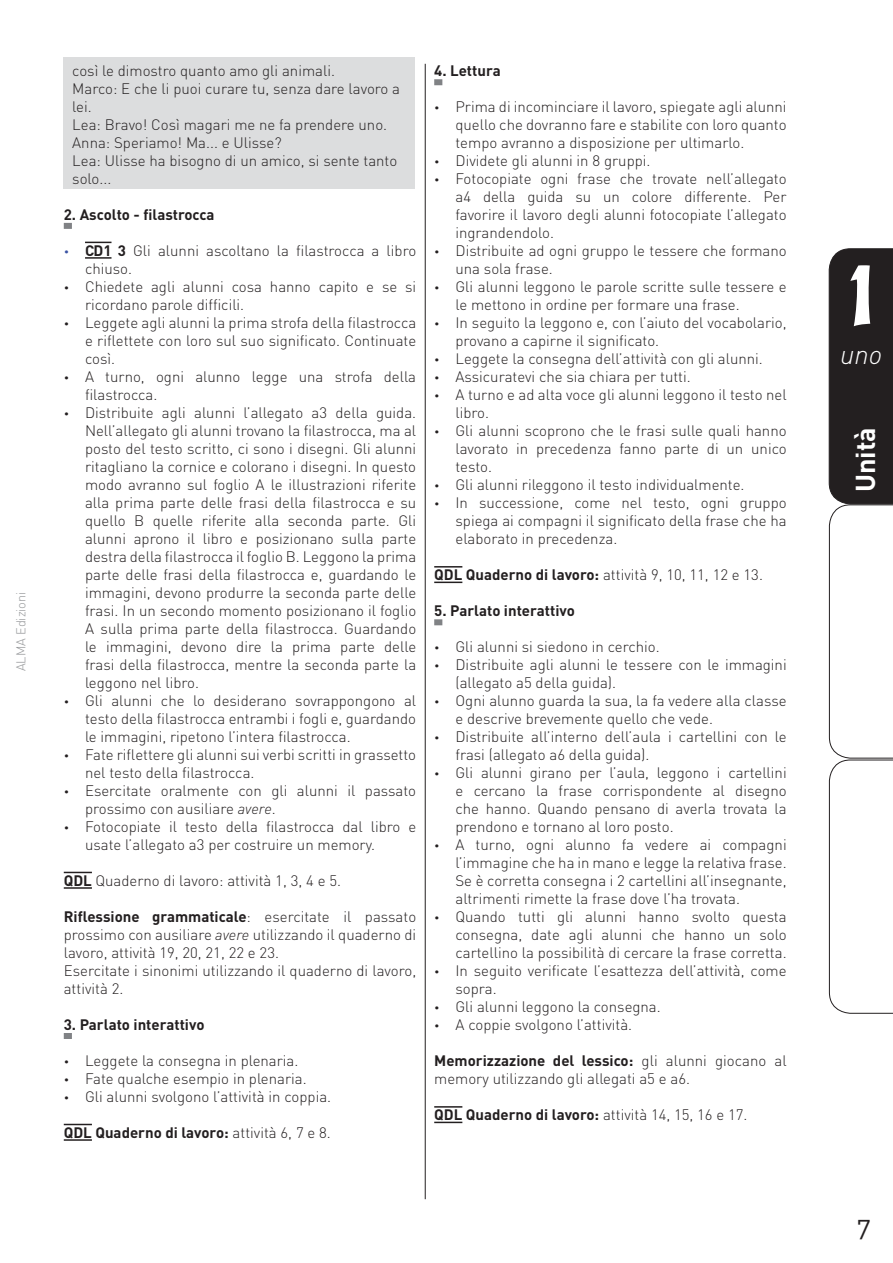
<style>
.page{position:relative;width:893px;height:1263px;background:#fff}
.page>*{position:absolute;margin:0;border:0;box-sizing:border-box;transform-origin:0 0}
.t1{font:800 90px "Coop";color:#fff}
.t2{font:700 27px "DIN";color:#fff}
.t3{font:italic 300 27px "DIN";color:#fff}
.t4{font:27px "DIN Regular Alternate";color:#231f20}
.t5{font:300 15px/18px "DIN";color:#231f20}
.t6{font:700 15px "DIN";color:#231f20}
.t7{font:300 12.75px "DIN";color:#949698}
.s1{color:#3a53a4}
.s2{font-weight:700}
.s3{font-style:italic}
.s4{font-weight:300}
</style>
<div class="page">
<div style="left:64px;top:57px;width:351px;height:132px;background:#dcddde"></div>
<svg style="left:829px;top:249px;width:64px;height:764px"></svg>
<div style="left:64px;top:223px;width:8px;height:6px;background:#808285"></div>
<hr style="left:85px;top:257px;width:26px;height:2px;background:#231f20">
<hr style="left:64px;top:887px;width:28px;height:2px;background:#231f20">
<div style="left:64px;top:1033px;width:8px;height:6px;background:#808285"></div>
<hr style="left:64px;top:1139px;width:28px;height:2px;background:#231f20">
<svg style="left:85px;top:242px;width:26px;height:1px"></svg>
<svg style="left:64px;top:872px;width:28px;height:1px"></svg>
<svg style="left:64px;top:1124px;width:28px;height:1px"></svg>
<div style="left:434px;top:79px;width:8px;height:6px;background:#808285"></div>
<svg style="left:434px;top:582px;width:28px;height:1px"></svg>
<div style="left:434px;top:619px;width:8px;height:6px;background:#808285"></div>
<svg style="left:434px;top:1122px;width:28px;height:1px"></svg>
<svg style="left:434px;top:566px;width:28px;height:1px"></svg>
<svg style="left:434px;top:1106px;width:28px;height:1px"></svg>
<hr style="left:425px;top:64px;width:1px;height:1135px;background:#231f20">
<p class="t7" style="left:13px;top:671px;width:81px;rotate:-90deg">ALMA Edizioni</p>
<p class="t5" style="left:72px;top:61px;width:329px">così le dimostro quanto amo gli animali.<br>Marco: E che li puoi curare tu, senza dare lavoro a lei.<br>Lea: Bravo! Così magari me ne fa prendere uno.<br>Anna: Speriamo! Ma... e Ulisse?<br>Lea: Ulisse ha bisogno di un amico, si sente tanto solo...</p>
<p class="t6" style="left:64px;top:205px;width:152px">2. Ascolto - filastrocca</p>
<p class="t5" style="left:85px;top:241px;width:333px;text-indent:-21px"><span class="s1">•</span> <span class="s2">CD1 3</span> Gli alunni ascoltano la filastrocca a libro chiuso.</p>
<p class="t5" style="left:85px;top:277px;width:333px;text-indent:-21px">• Chiedete agli alunni cosa hanno capito e se si ricordano parole difficili.</p>
<p class="t5" style="left:85px;top:313px;width:333px;text-align:justify;text-indent:-21px">• Leggete agli alunni la prima strofa della filastrocca e riflettete con loro sul suo significato. Continuate così.</p>
<p class="t5" style="left:85px;top:367px;width:333px;text-indent:-21px">• A turno, ogni alunno legge una strofa della filastrocca.</p>
<p class="t5" style="left:85px;top:403px;width:333px;text-align:justify;text-indent:-21px">• Distribuite agli alunni l’allegato a3 della guida.<br>Nell’allegato gli alunni trovano la filastrocca, ma al posto del testo scritto, ci sono i disegni. Gli alunni ritagliano la cornice e colorano i disegni. In questo modo avranno sul foglio A le illustrazioni riferite alla prima parte delle frasi della filastrocca e su quello B quelle riferite alla seconda parte. Gli alunni aprono il libro e posizionano sulla parte destra della filastrocca il foglio B. Leggono la prima parte delle frasi della filastrocca e, guardando le immagini, devono produrre la seconda parte delle frasi. In un secondo momento posizionano il foglio A sulla prima parte della filastrocca. Guardando le immagini, devono dire la prima parte delle frasi della filastrocca, mentre la seconda parte la leggono nel libro.</p>
<p class="t5" style="left:85px;top:691px;width:333px;text-align:justify;text-indent:-21px">• Gli alunni che lo desiderano sovrappongono al testo della filastrocca entrambi i fogli e, guardando le immagini, ripetono l’intera filastrocca.</p>
<p class="t5" style="left:85px;top:745px;width:333px;text-indent:-21px">• Fate riflettere gli alunni sui verbi scritti in grassetto nel testo della filastrocca.</p>
<p class="t5" style="left:85px;top:781px;width:333px;text-indent:-21px">• Esercitate oralmente con gli alunni il passato prossimo con ausiliare <span class="s3">avere</span>.</p>
<p class="t5" style="left:85px;top:817px;width:333px;text-indent:-21px">• Fotocopiate il testo della filastrocca dal libro e usate l’allegato a3 per costruire un memory.</p>
<p class="t5" style="left:64px;top:871px;width:279px"><span class="s2">QDL</span> Quaderno di lavoro: attività 1, 3, 4 e 5.</p>
<p class="t5" style="left:64px;top:907px;width:354px"><span class="s2">Riflessione grammaticale</span>: esercitate il passato prossimo con ausiliare <span class="s3">avere</span> utilizzando il quaderno di lavoro, attività 19, 20, 21, 22 e 23.<br>Esercitate i sinonimi utilizzando il quaderno di lavoro, attività 2.</p>
<p class="t6" style="left:64px;top:1015px;width:142px">3. Parlato interattivo</p>
<p class="t5" style="left:64px;top:1051px;width:236px">• Leggete la consegna in plenaria.</p>
<p class="t5" style="left:64px;top:1069px;width:244px">• Fate qualche esempio in plenaria.</p>
<p class="t5" style="left:64px;top:1087px;width:269px">• Gli alunni svolgono l’attività in coppia.</p>
<p class="t6" style="left:64px;top:1123px;width:269px">QDL Quaderno di lavoro: <span class="s4">attività 6, 7 e 8.</span></p>
<p class="t6" style="left:434px;top:61px;width:68px">4. Lettura</p>
<p class="t5" style="left:455px;top:98px;width:333px;text-align:justify;text-indent:-21px">• Prima di incominciare il lavoro, spiegate agli alunni quello che dovranno fare e stabilite con loro quanto tempo avranno a disposizione per ultimarlo.</p>
<p class="t5" style="left:434px;top:152px;width:218px">• Dividete gli alunni in 8 gruppi.</p>
<p class="t5" style="left:455px;top:170px;width:333px;text-align:justify;text-indent:-21px">• Fotocopiate ogni frase che trovate nell’allegato a4 della guida su un colore differente. Per favorire il lavoro degli alunni fotocopiate l’allegato ingrandendolo.</p>
<p class="t5" style="left:455px;top:242px;width:333px;text-indent:-21px">• Distribuite ad ogni gruppo le tessere che formano una sola frase.</p>
<p class="t5" style="left:455px;top:278px;width:333px;text-indent:-21px">• Gli alunni leggono le parole scritte sulle tessere e le mettono in ordine per formare una frase.</p>
<p class="t5" style="left:455px;top:314px;width:333px;text-indent:-21px">• In seguito la leggono e, con l’aiuto del vocabolario, provano a capirne il significato.</p>
<p class="t5" style="left:434px;top:350px;width:330px">• Leggete la consegna dell’attività con gli alunni.</p>
<p class="t5" style="left:434px;top:368px;width:258px">• Assicuratevi che sia chiara per tutti.</p>
<p class="t5" style="left:455px;top:386px;width:333px;text-indent:-21px">• A turno e ad alta voce gli alunni leggono il testo nel libro.</p>
<p class="t5" style="left:455px;top:422px;width:333px;text-align:justify;text-indent:-21px">• Gli alunni scoprono che le frasi sulle quali hanno lavorato in precedenza fanno parte di un unico testo.</p>
<p class="t5" style="left:434px;top:476px;width:312px">• Gli alunni rileggono il testo individualmente.</p>
<p class="t5" style="left:455px;top:494px;width:333px;text-align:justify;text-indent:-21px">• In successione, come nel testo, ogni gruppo spiega ai compagni il significato della frase che ha elaborato in precedenza.</p>
<p class="t5" style="left:434px;top:566px;width:330px"><span class="s2">QDL Quaderno di lavoro:</span> attività 9, 10, 11, 12 e 13.</p>
<p class="t6" style="left:434px;top:601px;width:142px">5. Parlato interattivo</p>
<p class="t5" style="left:434px;top:638px;width:227px">• Gli alunni si siedono in cerchio.</p>
<p class="t5" style="left:455px;top:656px;width:333px;text-indent:-21px">• Distribuite agli alunni le tessere con le immagini (allegato a5 della guida).</p>
<p class="t5" style="left:455px;top:692px;width:333px;text-indent:-21px">• Ogni alunno guarda la sua, la fa vedere alla classe e descrive brevemente quello che vede.</p>
<p class="t5" style="left:455px;top:728px;width:333px;text-indent:-21px">• Distribuite all’interno dell’aula i cartellini con le frasi (allegato a6 della guida).</p>
<p class="t5" style="left:455px;top:764px;width:333px;text-align:justify;text-indent:-21px">• Gli alunni girano per l’aula, leggono i cartellini e cercano la frase corrispondente al disegno che hanno. Quando pensano di averla trovata la prendono e tornano al loro posto.</p>
<p class="t5" style="left:455px;top:836px;width:333px;text-align:justify;text-indent:-21px">• A turno, ogni alunno fa vedere ai compagni l’immagine che ha in mano e legge la relativa frase.<br>Se è corretta consegna i 2 cartellini all’insegnante, altrimenti rimette la frase dove l’ha trovata.</p>
<p class="t5" style="left:455px;top:908px;width:333px;text-align:justify;text-indent:-21px">• Quando tutti gli alunni hanno svolto questa consegna, date agli alunni che hanno un solo cartellino la possibilità di cercare la frase corretta.</p>
<p class="t5" style="left:455px;top:962px;width:333px;text-indent:-21px">• In seguito verificate l’esattezza dell’attività, come sopra.</p>
<p class="t5" style="left:434px;top:998px;width:228px">• Gli alunni leggono la consegna.</p>
<p class="t5" style="left:434px;top:1016px;width:199px">• A coppie svolgono l’attività.</p>
<p class="t5" style="left:434px;top:1052px;width:354px"><span class="s2">Memorizzazione del lessico:</span> gli alunni giocano al memory utilizzando gli allegati a5 e a6.</p>
<p class="t6" style="left:434px;top:1105px;width:315px">QDL Quaderno di lavoro: <span class="s4">attività 14, 15, 16 e 17.</span></p>
<h1 class="t1" style="left:850px;top:246px;width:24px">1</h1>
<h2 class="t3" style="left:840px;top:338px;width:44px">uno</h2>
<h2 class="t2" style="left:848px;top:492px;width:66px;rotate:-90deg">Unità</h2>
<h2 class="t4" style="left:857px;top:1210px;width:15px">7</h2>
</div>
